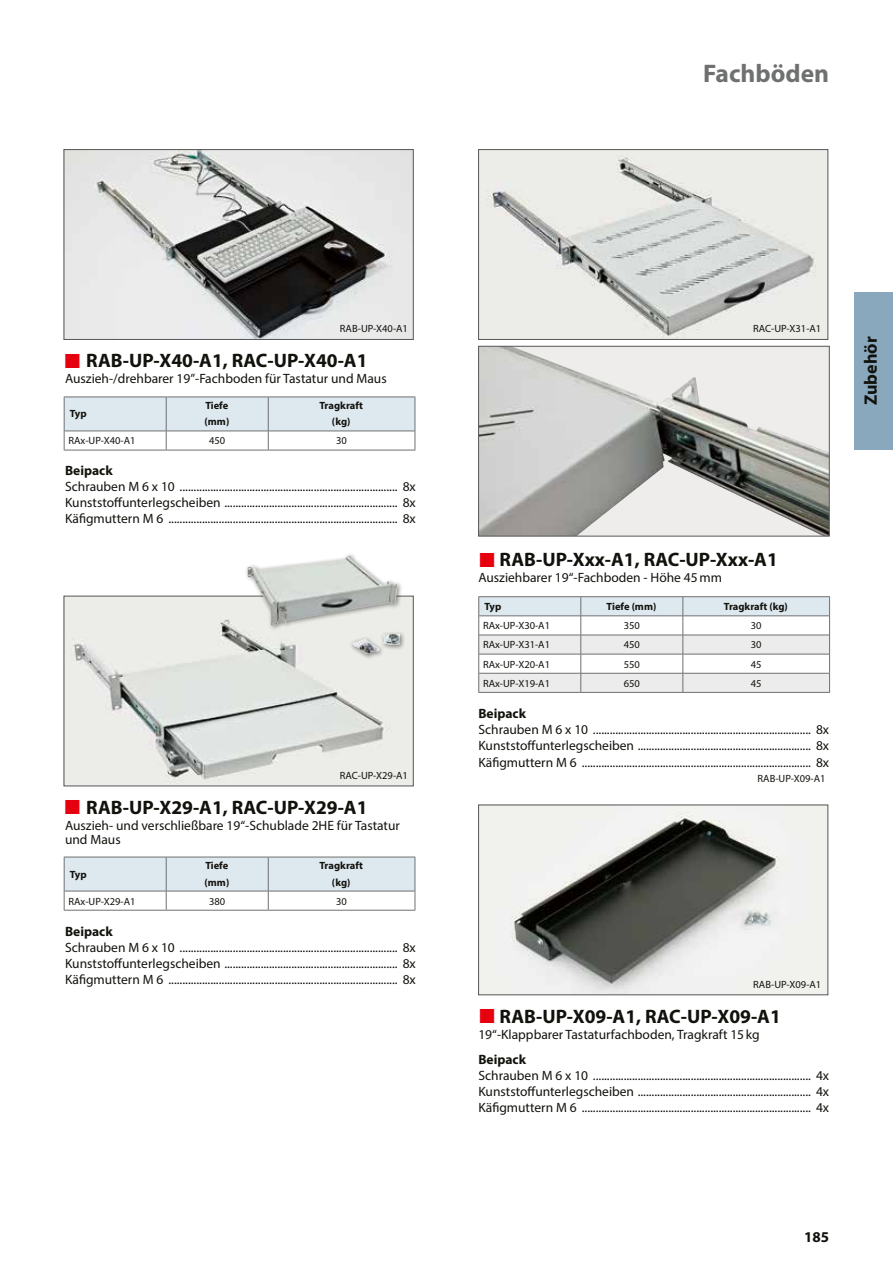
<style>
.page{position:relative;width:893px;height:1263px;background:#fff}
.page>*{position:absolute;margin:0;border:0;box-sizing:border-box;transform-origin:0 0}
.popisek_-_st{font:700 25.5px "Myriad Pro";color:#6f7070}
.popisek_-_stand_vlas{font:700 19.5px "Myriad Pro";color:#12120d}
.t1{font:700 18px "Myriad Pro";color:#12120d}
.t2{font:700 15px "Myriad Pro";color:#12120d}
.t3{font:13.5px/13.5px "Myriad Pro";color:#12120d}
.t4{font:700 13.5px "Myriad Pro";color:#12120d}
._57_Cond_9b{font:10.5px "Myriad Pro";color:#12120d}
.popisek_-_st-2{font:700 10.5px "Myriad Pro";color:#12120d}
.popisek_-_nadpis_tec{font:10.5px "Myriad Pro";color:#12120d}
</style>
<div class="page">
<hr style="left:478px;top:596px;width:103px;height:1px;background:#6f7070">
<hr style="left:581px;top:596px;width:102px;height:1px;background:#6f7070">
<hr style="left:683px;top:596px;width:147px;height:1px;background:#6f7070">
<svg style="left:478px;top:597px;width:352px;height:95px"></svg>
<hr style="left:478px;top:692px;width:103px;height:1px;background:#6f7070">
<hr style="left:581px;top:692px;width:102px;height:1px;background:#6f7070">
<hr style="left:683px;top:692px;width:147px;height:1px;background:#6f7070">
<img style="left:480px;top:807px;width:346px;height:186px">
<div style="left:478px;top:805px;width:350px;height:190px;border:1px solid #555756"></div>
<img style="left:480px;top:151px;width:346px;height:187px">
<div style="left:478px;top:149px;width:350px;height:191px;border:1px solid #555756"></div>
<img style="left:66px;top:598px;width:345px;height:186px">
<img style="left:66px;top:151px;width:345px;height:187px">
<div style="left:64px;top:149px;width:349px;height:191px;border:1px solid #555756"></div>
<div style="left:244px;top:553px;width:159px;height:78px;background:#12120d;opacity:.5"></div>
<img style="left:248px;top:556px;width:150px;height:70px">
<div style="left:349px;top:630px;width:57px;height:29px;background:#12120d;opacity:.5"></div>
<img style="left:352px;top:633px;width:48px;height:21px">
<img style="left:480px;top:348px;width:347px;height:186px">
<div style="left:478px;top:346px;width:351px;height:190px;border:1px solid #555756"></div>
<div style="left:855px;top:292px;width:38px;height:158px;background:#89a8be"></div>
<svg style="left:64px;top:857px;width:352px;height:53px"></svg>
<hr style="left:64px;top:910px;width:102px;height:1px;background:#6f7070">
<hr style="left:166px;top:910px;width:102px;height:1px;background:#6f7070">
<hr style="left:268px;top:910px;width:147px;height:1px;background:#6f7070">
<hr style="left:64px;top:396px;width:102px;height:1px;background:#6f7070">
<hr style="left:166px;top:396px;width:102px;height:1px;background:#6f7070">
<hr style="left:268px;top:396px;width:147px;height:1px;background:#6f7070">
<svg style="left:64px;top:397px;width:352px;height:53px"></svg>
<hr style="left:64px;top:450px;width:102px;height:1px;background:#6f7070">
<hr style="left:166px;top:450px;width:102px;height:1px;background:#6f7070">
<hr style="left:268px;top:450px;width:147px;height:1px;background:#6f7070">
<p class="popisek_-_st" style="left:703px;top:57px;width:128px">Fachböden</p>
<p class="popisek_-_nadpis_tec" style="left:340px;top:322px;width:70px">RAB-UP-X40-A1</p>
<p class="popisek_-_nadpis_tec" style="left:753px;top:322px;width:70px">RAC-UP-X31-A1</p>
<p class="popisek_-_stand_vlas" style="left:86px;top:348px;width:283px">RAB-UP-X40-A1, RAC-UP-X40-A1</p>
<p class="t3" style="left:65px;top:372px;width:323px">Auszieh-/drehbarer 19”-Fachboden für Tastatur und Maus</p>
<p class="popisek_-_st-2" style="left:70px;top:407px;width:18px">Typ</p>
<p class="popisek_-_st-2" style="left:205px;top:399px;width:24px">Tiefe</p>
<p class="popisek_-_st-2" style="left:204px;top:415px;width:26px">(mm)</p>
<p class="popisek_-_st-2" style="left:319px;top:399px;width:45px">Tragkraft</p>
<p class="popisek_-_st-2" style="left:332px;top:415px;width:20px">(kg)</p>
<p class="_57_Cond_9b" style="left:68px;top:434px;width:69px">RAx-UP-X40-A1</p>
<p class="_57_Cond_9b" style="left:209px;top:434px;width:18px">450</p>
<p class="_57_Cond_9b" style="left:336px;top:434px;width:12px">30</p>
<p class="t4" style="left:65px;top:461px;width:49px">Beipack</p>
<p class="t3" style="left:65px;top:479px;width:352px">Schrauben M 6 x 10 .............................................................................. 8x</p>
<p class="t3" style="left:65px;top:495px;width:352px">Kunststoffunterlegscheiben .............................................................. 8x</p>
<p class="t3" style="left:65px;top:512px;width:352px">Käfigmuttern M 6 .................................................................................. 8x</p>
<p class="popisek_-_nadpis_tec" style="left:340px;top:769px;width:70px">RAC-UP-X29-A1</p>
<p class="popisek_-_stand_vlas" style="left:86px;top:794px;width:283px">RAB-UP-X29-A1, RAC-UP-X29-A1</p>
<p class="t3" style="left:65px;top:819px;width:336px">Auszieh- und verschließbare 19“-Schublade 2HE für Tastatur und Maus</p>
<p class="popisek_-_st-2" style="left:70px;top:867px;width:18px">Typ</p>
<p class="popisek_-_st-2" style="left:205px;top:859px;width:24px">Tiefe</p>
<p class="popisek_-_st-2" style="left:204px;top:875px;width:26px">(mm)</p>
<p class="popisek_-_st-2" style="left:319px;top:859px;width:45px">Tragkraft</p>
<p class="popisek_-_st-2" style="left:332px;top:875px;width:20px">(kg)</p>
<p class="_57_Cond_9b" style="left:68px;top:894px;width:69px">RAx-UP-X29-A1</p>
<p class="_57_Cond_9b" style="left:209px;top:894px;width:18px">380</p>
<p class="_57_Cond_9b" style="left:336px;top:894px;width:12px">30</p>
<p class="t4" style="left:65px;top:922px;width:49px">Beipack</p>
<p class="t3" style="left:65px;top:940px;width:352px">Schrauben M 6 x 10 .............................................................................. 8x</p>
<p class="t3" style="left:65px;top:956px;width:352px">Kunststoffunterlegscheiben .............................................................. 8x</p>
<p class="t3" style="left:65px;top:972px;width:352px">Käfigmuttern M 6 .................................................................................. 8x</p>
<p class="popisek_-_stand_vlas" style="left:500px;top:547px;width:280px">RAB-UP-Xxx-A1, RAC-UP-Xxx-A1</p>
<p class="t3" style="left:478px;top:571px;width:245px">Ausziehbarer 19“-Fachboden - Höhe 45mm</p>
<p class="popisek_-_st-2" style="left:484px;top:600px;width:18px">Typ</p>
<p class="popisek_-_st-2" style="left:607px;top:600px;width:51px">Tiefe (mm)</p>
<p class="popisek_-_st-2" style="left:724px;top:600px;width:65px">Tragkraft (kg)</p>
<p class="_57_Cond_9b" style="left:483px;top:619px;width:69px">RAx-UP-X30-A1</p>
<p class="_57_Cond_9b" style="left:624px;top:619px;width:18px">350</p>
<p class="_57_Cond_9b" style="left:751px;top:619px;width:12px">30</p>
<p class="_57_Cond_9b" style="left:483px;top:638px;width:69px">RAx-UP-X31-A1</p>
<p class="_57_Cond_9b" style="left:624px;top:638px;width:18px">450</p>
<p class="_57_Cond_9b" style="left:751px;top:638px;width:12px">30</p>
<p class="_57_Cond_9b" style="left:483px;top:658px;width:69px">RAx-UP-X20-A1</p>
<p class="_57_Cond_9b" style="left:624px;top:658px;width:18px">550</p>
<p class="_57_Cond_9b" style="left:751px;top:658px;width:12px">45</p>
<p class="_57_Cond_9b" style="left:483px;top:677px;width:69px">RAx-UP-X19-A1</p>
<p class="_57_Cond_9b" style="left:624px;top:677px;width:18px">650</p>
<p class="_57_Cond_9b" style="left:751px;top:677px;width:12px">45</p>
<p class="t4" style="left:478px;top:705px;width:49px">Beipack</p>
<p class="t3" style="left:478px;top:723px;width:352px">Schrauben M 6 x 10 .............................................................................. 8x</p>
<p class="t3" style="left:478px;top:739px;width:352px">Kunststoffunterlegscheiben .............................................................. 8x</p>
<p class="t3" style="left:478px;top:755px;width:352px">Käfigmuttern M 6 .................................................................................. 8x</p>
<p class="popisek_-_nadpis_tec" style="left:757px;top:772px;width:70px">RAB-UP-X09-A1</p>
<p class="popisek_-_nadpis_tec" style="left:753px;top:978px;width:70px">RAB-UP-X09-A1</p>
<p class="popisek_-_stand_vlas" style="left:500px;top:1003px;width:283px">RAB-UP-X09-A1, RAC-UP-X09-A1</p>
<p class="t3" style="left:478px;top:1027px;width:283px">19“-Klappbarer Tastaturfachboden, Tragkraft 15kg</p>
<p class="t4" style="left:478px;top:1050px;width:49px">Beipack</p>
<p class="t3" style="left:478px;top:1068px;width:352px">Schrauben M 6 x 10 .............................................................................. 4x</p>
<p class="t3" style="left:478px;top:1084px;width:352px">Kunststoffunterlegscheiben .............................................................. 4x</p>
<p class="t3" style="left:478px;top:1101px;width:352px">Käfigmuttern M 6 .................................................................................. 4x</p>
<p class="t1" style="left:859px;top:405px;width:70px;rotate:-90deg">Zubehör</p>
<p class="t2" style="left:804px;top:1227px;width:26px">185</p>
</div>
